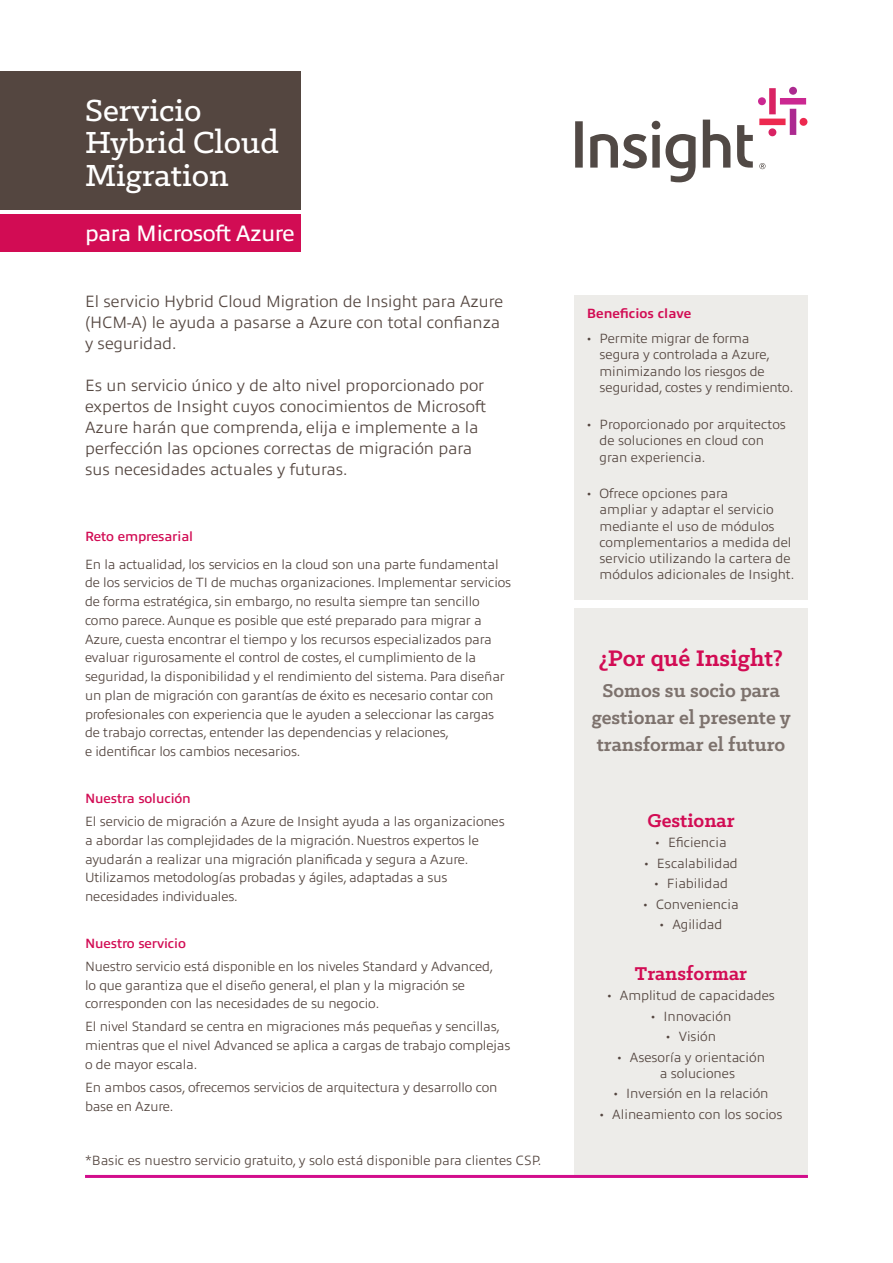
<style>
.page{position:relative;width:893px;height:1263px;background:#fff}
.page>*{position:absolute;margin:0;border:0;box-sizing:border-box;transform-origin:0 0}
.t1{font:500 34.5px/32.4px "Klinic Slab";color:#fff}
.t2{font:700 25.5px "Klinic Slab";color:#d20c54}
.t3{font:22.5px "Allumi Pro";letter-spacing:-.02em;color:#fff}
.t4{font:700 21px/27px "Klinic Slab";color:#7d726d;text-align:center}
.t5{font:700 21px "Klinic Slab";color:#d20c54}
.t6{font:300 16.5px/21px "Allumi Pro";color:#544640}
.t7{font:300 13.5px/18.8px "Allumi Pro";letter-spacing:-.01em;color:#544640}
.t8{font:600 13.5px "Allumi Pro";letter-spacing:-.01em;color:#d20c54}
.t9{font:700 13.5px "Allumi Pro";color:#d20c54}
.s1{font-family:"Klinic Slab";font-weight:400}
</style>
<div class="page">
<div style="left:574px;top:608px;width:234px;height:570px;background:#edece9"></div>
<svg style="left:575px;top:87px;width:232px;height:95px"></svg>
<hr style="left:85px;top:1175px;width:723px;height:3px;background:#d20e8c">
<div style="left:0;top:71px;width:300px;height:139px;background:#544640"></div>
<div style="left:0;top:214px;width:300px;height:38px;background:#d20c54"></div>
<div style="left:574px;top:295px;width:234px;height:305px;background:#edece9"></div>
<h1 class="t1" style="left:85px;top:93px;width:195px">Servicio<br>Hybrid Cloud<br>Migration</h1>
<h3 class="t3" style="left:85px;top:217px;width:211px">para Microsoft Azure</h3>
<p class="t6" style="left:85px;top:290px;width:420px">El servicio Hybrid Cloud Migration de Insight para Azure (HCM-A) le ayuda a pasarse a Azure con total confianza y seguridad.</p>
<p class="t6" style="left:85px;top:374px;width:402px">Es un servicio único y de alto nivel proporcionado por expertos de Insight cuyos conocimientos de Microsoft Azure harán que comprenda, elija e implemente a la perfección las opciones correctas de migración para sus necesidades actuales y futuras.</p>
<p class="t8" style="left:85px;top:527px;width:110px">Reto empresarial</p>
<p class="t7" style="left:85px;top:554px;width:428px">En la actualidad, los servicios en la cloud son una parte fundamental de los servicios de TI de muchas organizaciones. Implementar servicios de forma estratégica, sin embargo, no resulta siempre tan sencillo como parece. Aunque es posible que esté preparado para migrar a Azure, cuesta encontrar el tiempo y los recursos especializados para evaluar rigurosamente el control de costes, el cumplimiento de la seguridad, la disponibilidad y el rendimiento del sistema. Para diseñar un plan de migración con garantías de éxito es necesario contar con profesionales con experiencia que le ayuden a seleccionar las cargas de trabajo correctas, entender las dependencias y relaciones,<br>e identificar los cambios necesarios.</p>
<p class="t8" style="left:85px;top:788px;width:107px">Nuestra solución</p>
<p class="t7" style="left:85px;top:811px;width:421px">El servicio de migración a Azure de Insight ayuda a las organizaciones a abordar las complejidades de la migración. Nuestros expertos le ayudarán a realizar una migración planificada y segura a Azure.<br>Utilizamos metodologías probadas y ágiles, adaptadas a sus necesidades individuales.</p>
<p class="t8" style="left:85px;top:933px;width:102px">Nuestro servicio</p>
<p class="t7" style="left:85px;top:956px;width:410px">Nuestro servicio está disponible en los niveles Standard y Advanced, lo que garantiza que el diseño general, el plan y la migración se corresponden con las necesidades de su negocio.</p>
<p class="t7" style="left:85px;top:1016px;width:427px">El nivel Standard se centra en migraciones más pequeñas y sencillas, mientras que el nivel Advanced se aplica a cargas de trabajo complejas o de mayor escala.</p>
<p class="t7" style="left:85px;top:1077px;width:414px">En ambos casos, ofrecemos servicios de arquitectura y desarrollo con base en Azure.</p>
<p class="t7" style="left:85px;top:1150px;width:458px">*Basic es nuestro servicio gratuito, y solo está disponible para clientes CSP.</p>
<p class="t9" style="left:587px;top:303px;width:106px">Beneficios clave</p>
<p class="t7" style="left:600px;top:329px;width:195px;line-height:16.5px;text-indent:-13px"><span class="s1">•</span> Permite migrar de forma segura y controlada a Azure, minimizando los riesgos de seguridad, costes y rendimiento.</p>
<p class="t7" style="left:600px;top:415px;width:188px;line-height:16.2px;text-indent:-13px"><span class="s1">•</span> Proporcionado por arquitectos de soluciones en cloud con gran experiencia.</p>
<p class="t7" style="left:600px;top:484px;width:196px;line-height:16.2px;text-indent:-13px"><span class="s1">•</span> Ofrece opciones para<br>ampliar y adaptar el servicio mediante el uso de módulos complementarios a medida del servicio utilizando la cartera de módulos adicionales de Insight.</p>
<h2 class="t2" style="left:599px;top:641px;width:186px">¿Por qué Insight?</h2>
<h3 class="t4" style="left:592px;top:677px;width:200px">Somos su socio para gestionar el presente y transformar el futuro</h3>
<h3 class="t5" style="left:647px;top:807px;width:89px">Gestionar</h3>
<p class="t7" style="left:655px;top:832px;width:73px"><span class="s1">•</span> Eficiencia</p>
<p class="t7" style="left:644px;top:853px;width:95px"><span class="s1">•</span> Escalabilidad</p>
<p class="t7" style="left:654px;top:873px;width:75px"><span class="s1">•</span> Fiabilidad</p>
<p class="t7" style="left:643px;top:894px;width:97px"><span class="s1">•</span> Conveniencia</p>
<p class="t7" style="left:660px;top:914px;width:64px"><span class="s1">•</span> Agilidad</p>
<h3 class="t5" style="left:635px;top:959px;width:114px">Transformar</h3>
<p class="t7" style="left:607px;top:985px;width:169px"><span class="s1">•</span> Amplitud de capacidades</p>
<p class="t7" style="left:651px;top:1006px;width:82px"><span class="s1">•</span> Innovación</p>
<p class="t7" style="left:666px;top:1026px;width:52px"><span class="s1">•</span> Visión</p>
<p class="t7" style="left:660px;top:1048px;width:107px;line-height:16.2px;text-indent:-43px"><span class="s1">•</span> Asesoría y orientación a soluciones</p>
<p class="t7" style="left:613px;top:1083px;width:157px"><span class="s1">•</span> Inversión en la relación</p>
<p class="t7" style="left:599px;top:1104px;width:184px"><span class="s1">•</span> Alineamiento con los socios</p>
</div>
